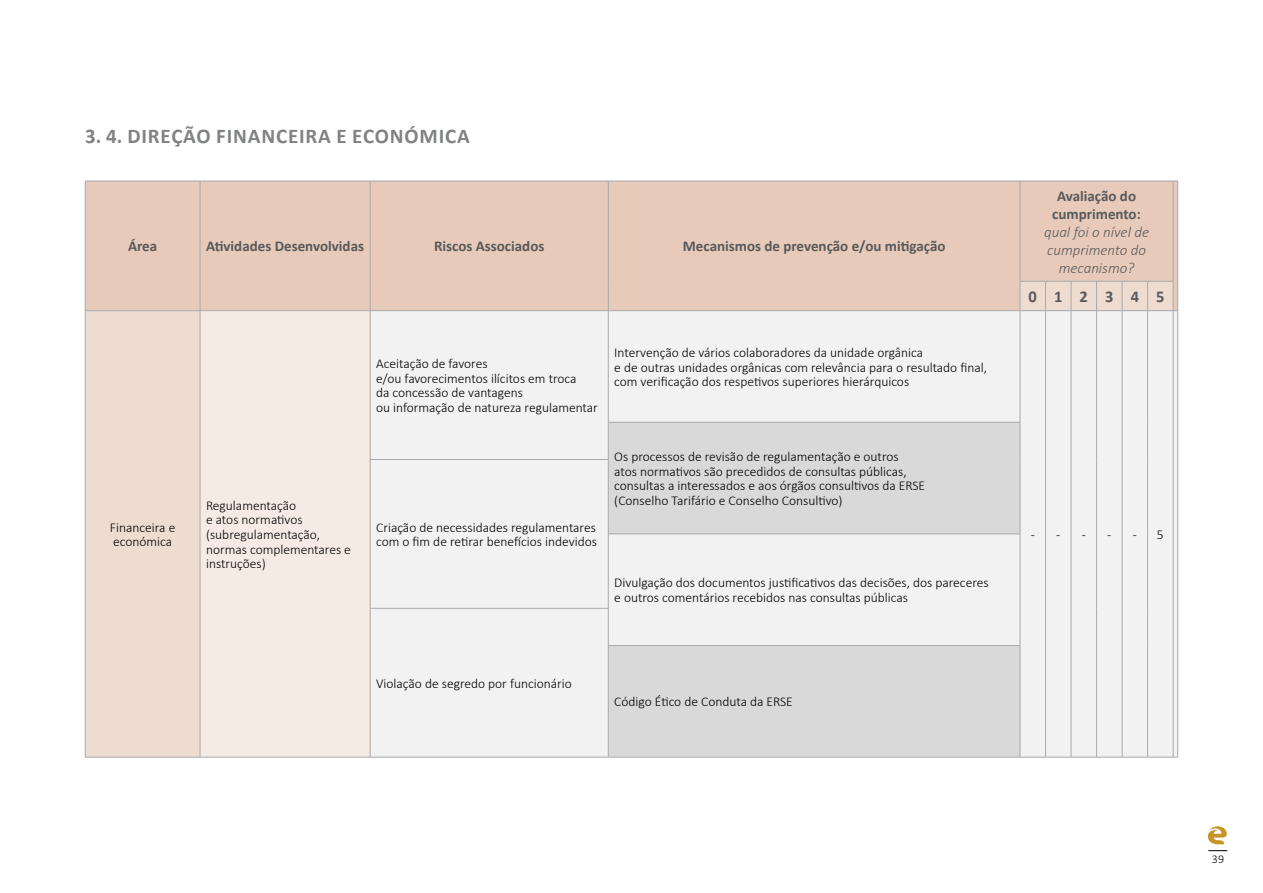
<style>
.page{position:relative;width:1263px;height:893px;background:#fff}
.page>*{position:absolute;margin:0;border:0;box-sizing:border-box;transform-origin:0 0}
.t1{font:700 21px "Calibri";letter-spacing:.04em;color:#808285}
.t2{font:700 16.5px "Calibri";letter-spacing:1.04em;color:#58595b}
.t3{font:700 15px/18px "Calibri";color:#58595b;text-align:center}
.t4{font:italic 300 15px/18px "Calibri";color:#58595b;text-align:center}
.t5{font:300 13.5px/14.5px "Calibri";color:#000}
.t6{font:300 12px "Calibri";color:#000}
</style>
<div class="page">
<svg style="left:1208px;top:850px;width:19px;height:1px"></svg>
<svg style="left:1208px;top:826px;width:19px;height:18px"></svg>
<div style="left:86px;top:182px;width:1091px;height:99px;background:#e8caba"></div>
<svg style="left:86px;top:281px;width:934px;height:476px;background:#ecd5c8"></svg>
<div style="left:200px;top:311px;width:170px;height:446px;background:#f6ebe4"></div>
<div style="left:371px;top:311px;width:806px;height:446px;background:#f2f2f2"></div>
<svg style="left:608px;top:423px;width:412px;height:334px;fill:#d9d9d9"></svg>
<hr style="left:85px;top:181px;width:115px;height:1px;background:#a7a9ac">
<hr style="left:85px;top:181px;width:1px;height:100px;background:#a7a9ac">
<hr style="left:200px;top:181px;width:170px;height:1px;background:#a7a9ac">
<hr style="left:200px;top:181px;width:1px;height:100px;background:#a7a9ac">
<hr style="left:370px;top:181px;width:238px;height:1px;background:#a7a9ac">
<hr style="left:370px;top:181px;width:1px;height:100px;background:#a7a9ac">
<hr style="left:608px;top:181px;width:412px;height:1px;background:#a7a9ac">
<hr style="left:608px;top:181px;width:1px;height:100px;background:#a7a9ac">
<svg style="left:85px;top:281px;width:1px;height:29px"></svg>
<svg style="left:200px;top:281px;width:1px;height:29px"></svg>
<svg style="left:370px;top:281px;width:1px;height:29px"></svg>
<svg style="left:608px;top:281px;width:1px;height:29px"></svg>
<hr style="left:1020px;top:181px;width:1px;height:100px;background:#a7a9ac">
<svg style="left:1020px;top:181px;width:157px;height:1px"></svg>
<hr style="left:1173px;top:181px;width:1px;height:100px;background:#a7a9ac">
<hr style="left:1177px;top:181px;width:1px;height:100px;background:#a7a9ac">
<hr style="left:85px;top:310px;width:115px;height:1px;background:#a7a9ac">
<hr style="left:85px;top:311px;width:1px;height:111px;background:#a7a9ac">
<hr style="left:200px;top:310px;width:170px;height:1px;background:#a7a9ac">
<hr style="left:200px;top:311px;width:1px;height:111px;background:#a7a9ac">
<hr style="left:85px;top:422px;width:1px;height:37px;background:#a7a9ac">
<hr style="left:200px;top:422px;width:1px;height:37px;background:#a7a9ac">
<hr style="left:85px;top:459px;width:1px;height:75px;background:#a7a9ac">
<hr style="left:200px;top:459px;width:1px;height:75px;background:#a7a9ac">
<hr style="left:85px;top:534px;width:1px;height:74px;background:#a7a9ac">
<hr style="left:200px;top:534px;width:1px;height:74px;background:#a7a9ac">
<hr style="left:85px;top:608px;width:1px;height:37px;background:#a7a9ac">
<hr style="left:200px;top:608px;width:1px;height:37px;background:#a7a9ac">
<hr style="left:85px;top:645px;width:1px;height:112px;background:#a7a9ac">
<hr style="left:200px;top:645px;width:1px;height:112px;background:#a7a9ac">
<hr style="left:85px;top:757px;width:115px;height:1px;background:#a7a9ac">
<hr style="left:200px;top:757px;width:170px;height:1px;background:#a7a9ac">
<hr style="left:370px;top:310px;width:238px;height:1px;background:#a7a9ac">
<hr style="left:370px;top:311px;width:1px;height:111px;background:#a7a9ac">
<hr style="left:370px;top:422px;width:1px;height:37px;background:#a7a9ac">
<hr style="left:608px;top:310px;width:412px;height:1px;background:#a7a9ac">
<hr style="left:608px;top:311px;width:1px;height:111px;background:#a7a9ac">
<hr style="left:1020px;top:311px;width:1px;height:111px;background:#a7a9ac">
<hr style="left:1045px;top:311px;width:1px;height:111px;background:#a7a9ac">
<hr style="left:1071px;top:311px;width:1px;height:111px;background:#a7a9ac">
<hr style="left:1096px;top:311px;width:1px;height:111px;background:#a7a9ac">
<hr style="left:1122px;top:311px;width:1px;height:111px;background:#a7a9ac">
<hr style="left:1147px;top:311px;width:1px;height:111px;background:#a7a9ac">
<svg style="left:1020px;top:281px;width:158px;height:30px;background:#e7d6cd"></svg>
<hr style="left:1173px;top:311px;width:1px;height:111px;background:#a7a9ac">
<hr style="left:1177px;top:311px;width:1px;height:111px;background:#a7a9ac">
<hr style="left:1045px;top:422px;width:1px;height:37px;background:#a7a9ac">
<hr style="left:1071px;top:422px;width:1px;height:37px;background:#a7a9ac">
<hr style="left:1096px;top:422px;width:1px;height:37px;background:#a7a9ac">
<hr style="left:1122px;top:422px;width:1px;height:37px;background:#a7a9ac">
<hr style="left:1147px;top:422px;width:1px;height:37px;background:#a7a9ac">
<hr style="left:1173px;top:422px;width:1px;height:37px;background:#a7a9ac">
<hr style="left:1177px;top:422px;width:1px;height:37px;background:#a7a9ac">
<hr style="left:1045px;top:459px;width:1px;height:75px;background:#a7a9ac">
<hr style="left:1071px;top:459px;width:1px;height:75px;background:#a7a9ac">
<hr style="left:1096px;top:459px;width:1px;height:75px;background:#a7a9ac">
<hr style="left:1122px;top:459px;width:1px;height:75px;background:#a7a9ac">
<hr style="left:1147px;top:459px;width:1px;height:75px;background:#a7a9ac">
<hr style="left:1173px;top:459px;width:1px;height:75px;background:#a7a9ac">
<hr style="left:1177px;top:459px;width:1px;height:75px;background:#a7a9ac">
<hr style="left:1045px;top:534px;width:1px;height:74px;background:#a7a9ac">
<hr style="left:1071px;top:534px;width:1px;height:74px;background:#a7a9ac">
<hr style="left:1096px;top:534px;width:1px;height:74px;background:#a7a9ac">
<hr style="left:1122px;top:534px;width:1px;height:74px;background:#a7a9ac">
<hr style="left:1147px;top:534px;width:1px;height:74px;background:#a7a9ac">
<hr style="left:1173px;top:534px;width:1px;height:74px;background:#a7a9ac">
<hr style="left:1177px;top:534px;width:1px;height:74px;background:#a7a9ac">
<hr style="left:1045px;top:608px;width:1px;height:37px;background:#a7a9ac">
<hr style="left:1071px;top:608px;width:1px;height:37px;background:#a7a9ac">
<hr style="left:1096px;top:608px;width:1px;height:37px;background:#a7a9ac">
<hr style="left:1122px;top:608px;width:1px;height:37px;background:#a7a9ac">
<hr style="left:1147px;top:608px;width:1px;height:37px;background:#a7a9ac">
<hr style="left:1173px;top:608px;width:1px;height:37px;background:#a7a9ac">
<hr style="left:1177px;top:608px;width:1px;height:37px;background:#a7a9ac">
<hr style="left:1045px;top:645px;width:1px;height:112px;background:#a7a9ac">
<hr style="left:1071px;top:645px;width:1px;height:112px;background:#a7a9ac">
<hr style="left:1096px;top:645px;width:1px;height:112px;background:#a7a9ac">
<hr style="left:1122px;top:645px;width:1px;height:112px;background:#a7a9ac">
<hr style="left:1147px;top:645px;width:1px;height:112px;background:#a7a9ac">
<hr style="left:1173px;top:645px;width:1px;height:112px;background:#a7a9ac">
<hr style="left:1177px;top:645px;width:1px;height:112px;background:#a7a9ac">
<svg style="left:1020px;top:757px;width:158px;height:1px"></svg>
<hr style="left:608px;top:422px;width:412px;height:1px;background:#a7a9ac">
<hr style="left:608px;top:422px;width:1px;height:37px;background:#a7a9ac">
<hr style="left:1020px;top:422px;width:1px;height:37px;background:#a7a9ac">
<hr style="left:1020px;top:459px;width:1px;height:75px;background:#a7a9ac">
<hr style="left:370px;top:459px;width:238px;height:1px;background:#a7a9ac">
<hr style="left:370px;top:460px;width:1px;height:74px;background:#a7a9ac">
<hr style="left:608px;top:460px;width:1px;height:74px;background:#a7a9ac">
<hr style="left:370px;top:534px;width:1px;height:74px;background:#a7a9ac">
<hr style="left:608px;top:534px;width:412px;height:1px;background:#a7a9ac">
<hr style="left:608px;top:534px;width:1px;height:74px;background:#a7a9ac">
<hr style="left:1020px;top:534px;width:1px;height:74px;background:#a7a9ac">
<hr style="left:1020px;top:608px;width:1px;height:37px;background:#a7a9ac">
<hr style="left:370px;top:608px;width:238px;height:1px;background:#a7a9ac">
<hr style="left:370px;top:608px;width:1px;height:37px;background:#a7a9ac">
<hr style="left:608px;top:608px;width:1px;height:37px;background:#a7a9ac">
<hr style="left:370px;top:645px;width:1px;height:112px;background:#a7a9ac">
<hr style="left:370px;top:757px;width:238px;height:1px;background:#a7a9ac">
<hr style="left:608px;top:645px;width:412px;height:1px;background:#a7a9ac">
<hr style="left:608px;top:646px;width:1px;height:111px;background:#a7a9ac">
<hr style="left:1020px;top:646px;width:1px;height:111px;background:#a7a9ac">
<hr style="left:608px;top:757px;width:412px;height:1px;background:#a7a9ac">
<h1 class="t1" style="left:85px;top:121px;width:386px">3. 4. DIREÇÃO FINANCEIRA E ECONÓMICA</h1>
<p class="t3" style="left:128px;top:237px;width:31px">Área</p>
<p class="t3" style="left:206px;top:237px;width:159px">Atividades Desenvolvidas</p>
<p class="t3" style="left:434px;top:237px;width:112px">Riscos Associados</p>
<p class="t3" style="left:683px;top:237px;width:264px">Mecanismos de prevenção e/ou mitigação</p>
<p class="t5" style="left:110px;top:520px;width:67px">Financeira e económica</p>
<p class="t5" style="left:206px;top:498px;width:146px">Regulamentação<br>e atos normativos (subregulamentação, normas complementares e instruções)</p>
<p class="t5" style="left:376px;top:356px;width:223px">Aceitação de favores<br>e/ou favorecimentos ilícitos em troca<br>da concessão de vantagens<br>ou informação de natureza regulamentar</p>
<p class="t5" style="left:614px;top:345px;width:374px">Intervenção de vários colaboradores da unidade orgânica<br>e de outras unidades orgânicas com relevância para o resultado final, com verificação dos respetivos superiores hierárquicos</p>
<p class="t5" style="left:376px;top:520px;width:222px">Criação de necessidades regulamentares com o fim de retirar benefícios indevidos</p>
<p class="t5" style="left:614px;top:449px;width:312px">Os processos de revisão de regulamentação e outros<br>atos normativos são precedidos de consultas públicas, consultas a interessados e aos órgãos consultivos da ERSE (Conselho Tarifário e Conselho Consultivo)</p>
<p class="t5" style="left:614px;top:576px;width:376px">Divulgação dos documentos justificativos das decisões, dos pareceres e outros comentários recebidos nas consultas públicas</p>
<p class="t5" style="left:376px;top:676px;width:197px">Violação de segredo por funcionário</p>
<p class="t5" style="left:614px;top:694px;width:180px">Código Ético de Conduta da ERSE</p>
<p class="t3" style="left:1052px;top:186px;width:90px">Avaliação do cumprimento:</p>
<p class="t4" style="left:1044px;top:223px;width:106px">qual foi o nível de cumprimento do mecanismo?</p>
<p class="t2" style="left:1028px;top:285px;width:137px">012345</p>
<p class="t5" style="left:1031px;top:527px;width:31px">- -</p>
<p class="t5" style="left:1082px;top:527px;width:31px">- -</p>
<p class="t5" style="left:1133px;top:527px;width:32px">- 5</p>
<p class="t6" style="left:1212px;top:851px;width:14px">39</p>
</div>
